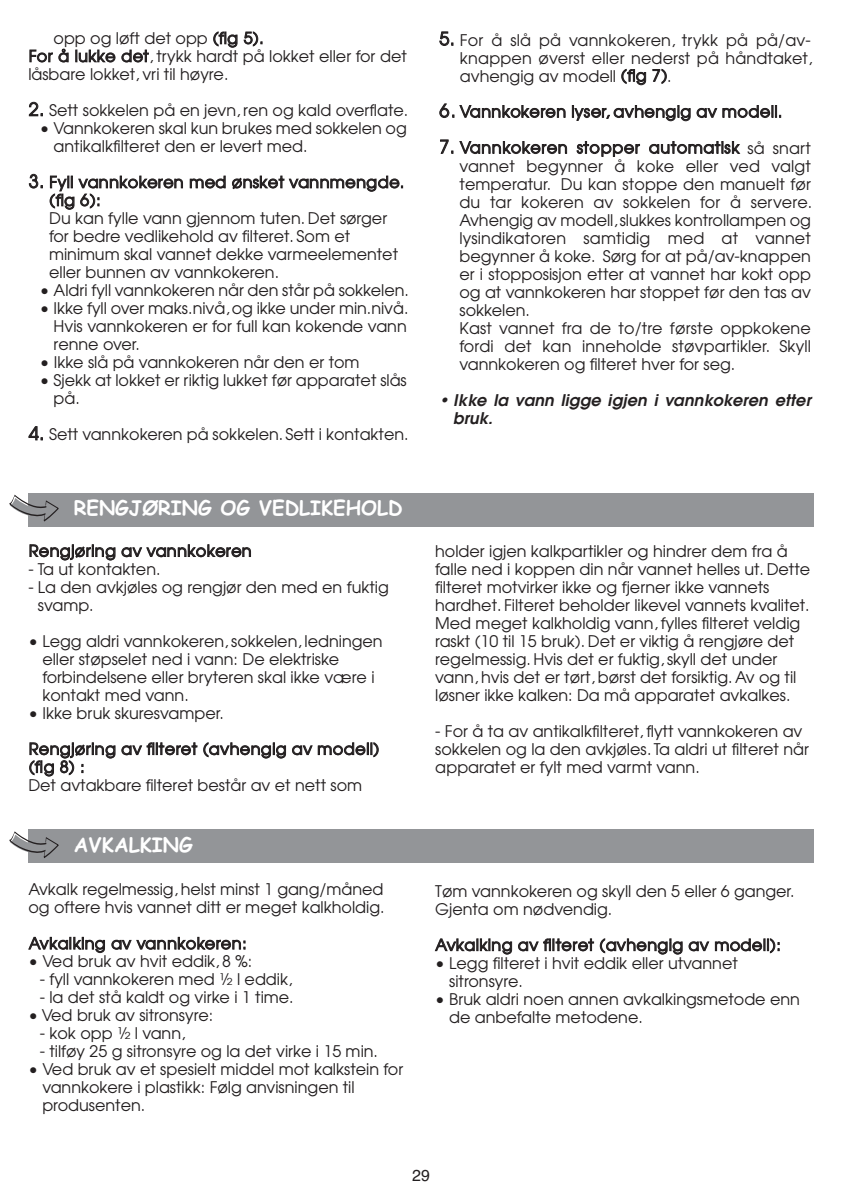
<style>
.page{position:relative;width:845px;height:1191px;background:#fff}
.page>*{position:absolute;margin:0;border:0;box-sizing:border-box;transform-origin:0 0}
.t1{font:700 20px "Comic Sans MS";color:#fff}
.t2{font:16px/18px "Avant Garde";color:#231f20}
.t3{font:16px "Avant Garde";letter-spacing:.03em;color:#231f20}
.t4{font:italic 600 16px/18px "Avant Garde";letter-spacing:.015em;color:#231f20}
.t5{font:16px "Helvetica";color:#231f20}
.s1{font-size:18px}
</style>
<div class="page">
<div style="left:28px;top:493px;width:786px;height:33px;background:#939598"></div>
<svg style="left:10px;top:494px;width:48px;height:28px"></svg>
<div style="left:28px;top:829px;width:786px;height:34px;background:#939598"></div>
<svg style="left:10px;top:831px;width:48px;height:27px"></svg>
<p class="t2" style="left:28px;top:30px;width:380px;text-indent:25px">opp og løft det opp (fig 5).<br>For å lukke det, trykk hardt på lokket eller for det låsbare lokket, vri til høyre.</p>
<p class="t2" style="left:29px;top:102px;width:381px"><span class="s1">2.</span> Sett sokkelen på en jevn, ren og kald overflate.</p>
<p class="t2" style="left:54px;top:120px;width:355px;text-indent:-14px">• Vannkokeren skal kun brukes med sokkelen og antikalkfilteret den er levert med.</p>
<p class="t2" style="left:49px;top:173px;width:357px;text-indent:-20px"><span class="s1">3.</span> Fyll vannkokeren med ønsket vannmengde. (fig 6):<br>Du kan fylle vann gjennom tuten. Det sørger for bedre vedlikehold av filteret. Som et minimum skal vannet dekke varmeelementet eller bunnen av vannkokeren.</p>
<p class="t2" style="left:40px;top:282px;width:371px">• Aldri fyll vannkokeren når den står på sokkelen.</p>
<p class="t2" style="left:54px;top:300px;width:356px;text-align:justify;text-indent:-14px">• Ikke fyll over maks.nivå,og ikke under min.nivå.<br>Hvis vannkokeren er for full kan kokende vann renne over.</p>
<p class="t2" style="left:40px;top:354px;width:321px">• Ikke slå på vannkokeren når den er tom</p>
<p class="t2" style="left:54px;top:372px;width:355px;text-indent:-14px">• Sjekk at lokket er riktig lukket før apparatet slås på.</p>
<p class="t2" style="left:29px;top:426px;width:381px"><span class="s1">4.</span> Sett vannkokeren på sokkelen. Sett i kontakten.</p>
<p class="t1" style="left:74px;top:496px;width:330px">RENGJØRING OG VEDLIKEHOLD</p>
<p class="t3" style="left:29px;top:541px;width:224px">Rengjøring av vannkokeren</p>
<p class="t2" style="left:28px;top:560px;width:134px">- Ta ut kontakten.</p>
<p class="t2" style="left:38px;top:578px;width:353px;text-indent:-9px">- La den avkjøles og rengjør den med en fuktig svamp.</p>
<p class="t2" style="left:42px;top:632px;width:342px;text-indent:-14px">• Legg aldri vannkokeren, sokkelen, ledningen eller støpselet ned i vann: De elektriske forbindelsene eller bryteren skal ikke være i kontakt med vann.</p>
<p class="t2" style="left:28px;top:704px;width:197px">• Ikke bruk skuresvamper.</p>
<p class="t2" style="left:28px;top:740px;width:352px">Rengjøring av filteret (avhengig av modell) (fig 8) :<br>Det avtakbare filteret består av et nett som</p>
<p class="t1" style="left:74px;top:833px;width:120px">AVKALKING</p>
<p class="t2" style="left:28px;top:880px;width:358px">Avkalk regelmessig, helst minst 1 gang/måned og oftere hvis vannet ditt er meget kalkholdig.</p>
<p class="t3" style="left:29px;top:934px;width:219px">Avkalking av vannkokeren:</p>
<p class="t2" style="left:28px;top:952px;width:226px">• Ved bruk av hvit eddik, 8 %:</p>
<p class="t2" style="left:40px;top:970px;width:254px">- fyll vannkokeren med ½ l eddik,</p>
<p class="t2" style="left:40px;top:988px;width:255px">- la det stå kaldt og virke i 1 time.</p>
<p class="t2" style="left:28px;top:1006px;width:186px">• Ved bruk av sitronsyre:</p>
<p class="t2" style="left:40px;top:1024px;width:147px">- kok opp ½ l vann,</p>
<p class="t2" style="left:40px;top:1042px;width:340px">- tilføy 25 g sitronsyre og la det virke i 15 min.</p>
<p class="t2" style="left:42px;top:1060px;width:362px;text-indent:-14px">• Ved bruk av et spesielt middel mot kalkstein for vannkokere i plastikk: Følg anvisningen til produsenten.</p>
<p class="t2" style="left:460px;top:31px;width:354px;text-align:justify;text-indent:-21px"><span class="s1">5.</span> For å slå på vannkokeren, trykk på på/av&shy;knappen øverst eller nederst på håndtaket, avhengig av modell (fig 7).</p>
<p class="t3" style="left:439px;top:102px;width:344px"><span class="s1">6.</span> Vannkokeren lyser, avhengig av modell.</p>
<p class="t2" style="left:459px;top:139px;width:354px;text-indent:-20px"><span class="s1">7.</span> Vannkokeren stopper automatisk så snart vannet begynner å koke eller ved valgt temperatur. Du kan stoppe den manuelt før du tar kokeren av sokkelen for å servere.<br>Avhengig av modell,slukkes kontrollampen og lysindikatoren samtidig med at vannet begynner å koke. Sørg for at på/av-knappen er i stopposisjon etter at vannet har kokt opp og at vannkokeren har stoppet før den tas av sokkelen.<br>Kast vannet fra de to/tre første oppkokene fordi det kan inneholde støvpartikler. Skyll vannkokeren og filteret hver for seg.</p>
<p class="t4" style="left:453px;top:392px;width:359px;text-indent:-14px">• Ikke la vann ligge igjen i vannkokeren etter bruk.</p>
<p class="t2" style="left:435px;top:542px;width:376px">holder igjen kalkpartikler og hindrer dem fra å falle ned i koppen din når vannet helles ut. Dette filteret motvirker ikke og fjerner ikke vannets hardhet. Filteret beholder likevel vannets kvalitet.<br>Med meget kalkholdig vann, fylles filteret veldig raskt (10 til 15 bruk). Det er viktig å rengjøre det regelmessig. Hvis det er fuktig, skyll det under vann, hvis det er tørt, børst det forsiktig.Av og til løsner ikke kalken: Da må apparatet avkalkes.</p>
<p class="t2" style="left:435px;top:722px;width:375px">- For å ta av antikalkfilteret, flytt vannkokeren av sokkelen og la den avkjøles. Ta aldri ut filteret når apparatet er fylt med varmt vann.</p>
<p class="t2" style="left:435px;top:882px;width:361px">Tøm vannkokeren og skyll den 5 eller 6 ganger.<br>Gjenta om nødvendig.</p>
<p class="t3" style="left:435px;top:935px;width:347px">Avkalking av filteret (avhengig av modell):</p>
<p class="t2" style="left:449px;top:954px;width:290px;text-indent:-14px">• Legg filteret i hvit eddik eller utvannet sitronsyre.</p>
<p class="t2" style="left:449px;top:990px;width:352px;text-indent:-14px">• Bruk aldri noen annen avkalkingsmetode enn de anbefalte metodene.</p>
<p class="t5" style="left:412px;top:1166px;width:19px">29</p>
</div>
